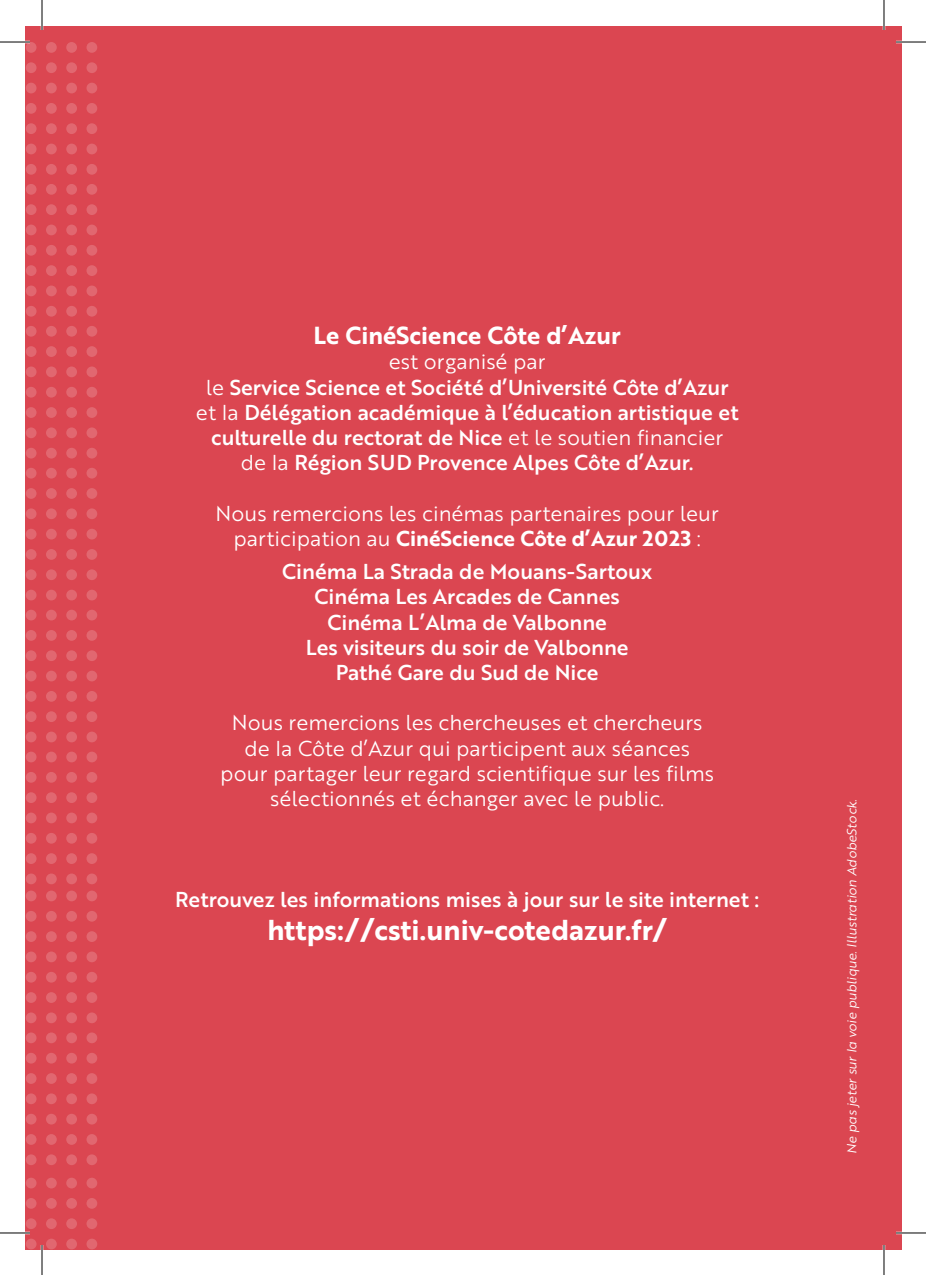
<style>
.page{position:relative;width:926px;height:1275px;background:#fff}
.page>*{position:absolute;margin:0;border:0;box-sizing:border-box;transform-origin:0 0}
.t1{font:28px "Brother 1816 Bold";color:#fff}
.t2{font:24px "Brother 1816 Bold";color:#fff}
.t3{font:21px/25.2px "Brother 1816 Medium";color:#fff;text-align:center}
.t4{font:21px/25.2px "Brother 1816 Book";color:#fff;text-align:center}
.t5{font:13px "Brother 1816 Book Italic";color:#fff}
.s1{font-family:"Brother 1816 Book"}
.s2{font-family:"Brother 1816 Bold"}
</style>
<div class="page">
<div style="left:25px;top:26px;width:876px;height:1224px;background:#db4651"></div>
<svg style="left:26px;top:890px;width:71px;height:133px"></svg>
<svg style="left:26px;top:610px;width:71px;height:132px"></svg>
<svg style="left:26px;top:326px;width:71px;height:132px"></svg>
<svg style="left:25px;top:42px;width:72px;height:133px"></svg>
<svg style="left:26px;top:1032px;width:71px;height:133px"></svg>
<svg style="left:26px;top:751px;width:71px;height:133px"></svg>
<svg style="left:26px;top:468px;width:71px;height:132px"></svg>
<svg style="left:26px;top:184px;width:71px;height:133px"></svg>
<svg style="left:25px;top:1178px;width:72px;height:72px"></svg>
<hr style="left:0;top:41px;width:30px;height:2px;background:#fff">
<hr style="left:896px;top:41px;width:30px;height:2px;background:#fff">
<hr style="left:0;top:1231px;width:30px;height:3px;background:#fff">
<hr style="left:896px;top:1231px;width:30px;height:3px;background:#fff">
<hr style="left:41px;top:0;width:2px;height:30px;background:#fff">
<hr style="left:41px;top:1245px;width:2px;height:30px;background:#fff">
<hr style="left:883px;top:0;width:2px;height:30px;background:#fff">
<hr style="left:883px;top:1245px;width:2px;height:30px;background:#fff">
<hr style="left:0;top:42px;width:30px;height:1px;background:#000">
<hr style="left:896px;top:42px;width:30px;height:1px;background:#000">
<hr style="left:0;top:1232px;width:30px;height:1px;background:#000">
<hr style="left:896px;top:1232px;width:30px;height:1px;background:#000">
<hr style="left:42px;top:0;width:1px;height:30px;background:#000">
<hr style="left:42px;top:1245px;width:1px;height:30px;background:#000">
<hr style="left:884px;top:0;width:1px;height:30px;background:#000">
<hr style="left:884px;top:1245px;width:1px;height:30px;background:#000">
<p class="t2" style="left:314px;top:317px;width:309px">Le CinéScience Côte d’Azur</p>
<p class="t4" style="left:389px;top:348px;width:158px">est organisé par</p>
<p class="t3" style="left:206px;top:374px;width:524px"><span class="s1">le</span> Service Science et Société d’Université Côte d’Azur</p>
<p class="t3" style="left:196px;top:399px;width:544px"><span class="s1">et la</span> Délégation académique à l’éducation artistique et culturelle du rectorat de Nice <span class="s1">et le soutien financier</span></p>
<p class="t3" style="left:241px;top:449px;width:454px"><span class="s1">de la</span> Région SUD Provence Alpes Côte d’Azur.</p>
<p class="t4" style="left:216px;top:500px;width:505px">Nous remercions les cinémas partenaires pour leur participation au <span class="s2">CinéScience Côte d’Azur 2023</span> :</p>
<p class="t3" style="left:282px;top:558px;width:372px">Cinéma La Strada de Mouans-Sartoux</p>
<p class="t3" style="left:315px;top:583px;width:307px">Cinéma Les Arcades de Cannes</p>
<p class="t3" style="left:327px;top:608px;width:281px">Cinéma L’Alma de Valbonne</p>
<p class="t3" style="left:306px;top:634px;width:324px">Les visiteurs du soir de Valbonne</p>
<p class="t3" style="left:336px;top:659px;width:264px">Pathé Gare du Sud de Nice</p>
<p class="t4" style="left:232px;top:709px;width:472px">Nous remercions les chercheuses et chercheurs</p>
<p class="t4" style="left:245px;top:734px;width:447px">de la Côte d’Azur qui participent aux séances</p>
<p class="t4" style="left:220px;top:760px;width:495px">pour partager leur regard scientifique sur les films sélectionnés et échanger avec le public.</p>
<p class="t3" style="left:175px;top:886px;width:586px">Retrouvez les informations mises à jour sur le site internet :</p>
<p class="t1" style="left:267px;top:909px;width:401px">https://csti.univ-cotedazur.fr/</p>
<p class="t5" style="left:842px;top:1153px;width:356px;rotate:-90deg">Ne pas jeter sur la voie publique. Illustration AdobeStock.</p>
</div>
